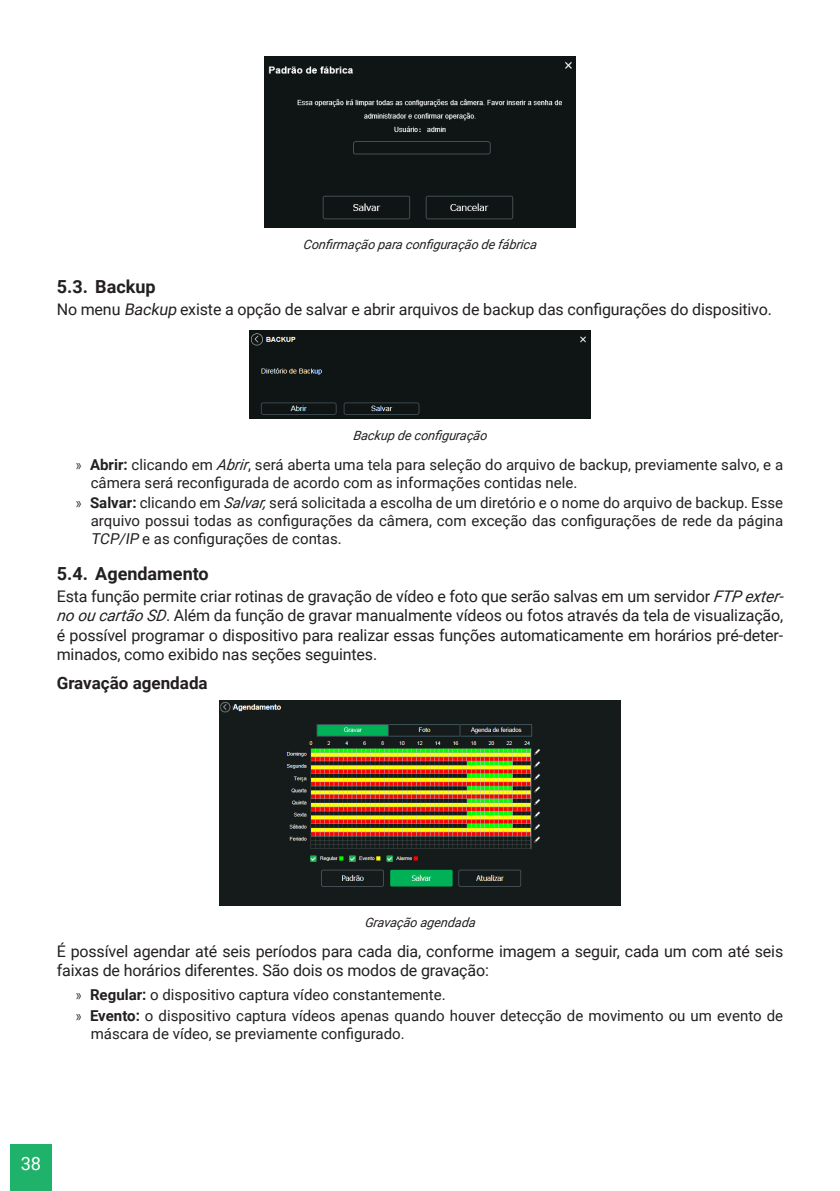
<style>
.page{position:relative;width:840px;height:1191px;background:#fff}
.page>*{position:absolute;margin:0;border:0;box-sizing:border-box;transform-origin:0 0}
.t1{font:18.2px "Roboto";color:#fff}
.t2{font:700 18px "Roboto";color:#231f20}
._3__Titulo_3{font:700 17px "Roboto";color:#231f20}
._0__Corpo_de_texto{font:16px/19.2px "Roboto";letter-spacing:-.01em;color:#231f20}
.t3{font:15px/18px "Roboto";color:#231f20}
._7__Legenda{font:italic 13px "Roboto";color:#231f20}
.s1{font-style:italic}
.s2{font-family:"Frutiger LT Std";font-weight:300;font-stretch:condensed}
.s3{font-weight:700}
</style>
<div class="page">
<div style="left:10px;top:1144px;width:42px;height:47px;background:#1eb26a"></div>
<img style="left:264px;top:57px;width:311px;height:171px">
<div style="left:249px;top:330px;width:341px;height:89px;background:#0f1414"></div>
<img style="left:219px;top:700px;width:401px;height:205px">
<p class="_7__Legenda" style="left:303px;top:235px;width:237px">Confirmação p ara configuração de fábrica</p>
<p class="t2" style="left:57px;top:274px;width:100px">5.3. Backup</p>
<p class="_0__Corpo_de_texto" style="left:57px;top:299px;width:716px">No menu <span class="s1">Backup</span> existe a opção de salvar e abrir arquivos de backup das configurações do dispositivo.</p>
<p class="_7__Legenda" style="left:353px;top:426px;width:138px">Backup de configuração</p>
<p class="t3" style="left:91px;top:454px;width:693px;text-indent:-16px"><span class="s2">»</span> <span class="s3">Abrir:</span> clicando em <span class="s1">Abrir</span>, será aberta uma tela para seleção do arquivo de backup, previamente salvo, e a câmera será reconfigurada de acordo com as informações contidas nele.</p>
<p class="t3" style="left:91px;top:493px;width:693px;text-align:justify;text-indent:-16px"><span class="s2">»</span> <span class="s3">Salvar:</span> clicando em <span class="s1">Salvar,</span> será solicitada a escolha de um diretório e o nome do arquivo de backup. Esse arquivo possui todas as configurações da câmera, com exceção das configurações de rede da página <span class="s1">TCP/IP</span> e as configurações de contas.</p>
<p class="t2" style="left:57px;top:561px;width:153px">5.4. Agendamento</p>
<p class="_0__Corpo_de_texto" style="left:57px;top:586px;width:731px">Esta função permite criar rotinas de gravação de vídeo e foto que serão salvas em um servidor <span class="s1">FTP exter&shy;no ou cartão SD</span>. Além da função de gravar manualmente vídeos ou fotos através da tela de visualização, é possível programar o dispositivo para realizar essas funções automaticamente em horários pré-deter&shy;minados, como exibido nas seções seguintes.</p>
<p class="_3__Titulo_3" style="left:57px;top:671px;width:152px">Gravação agendada</p>
<p class="_7__Legenda" style="left:364px;top:913px;width:114px">Gravação agendada</p>
<p class="_0__Corpo_de_texto" style="left:57px;top:941px;width:727px">É possível agendar até seis períodos para cada dia, conforme imagem a seguir, cada um com até seis faixas de horários diferentes. São dois os modos de gravação:</p>
<p class="t3" style="left:75px;top:985px;width:372px"><span class="s2">»</span> <span class="s3">Regular:</span> o dispositivo captura vídeo constantemente.</p>
<p class="t3" style="left:91px;top:1006px;width:693px;text-indent:-16px"><span class="s2">»</span> <span class="s3">Evento:</span> o dispositivo captura vídeos apenas quando houver detecção de movimento ou um evento de máscara de vídeo, se previamente configurado.</p>
<p class="t1" style="left:21px;top:1151px;width:22px">38</p>
</div>
